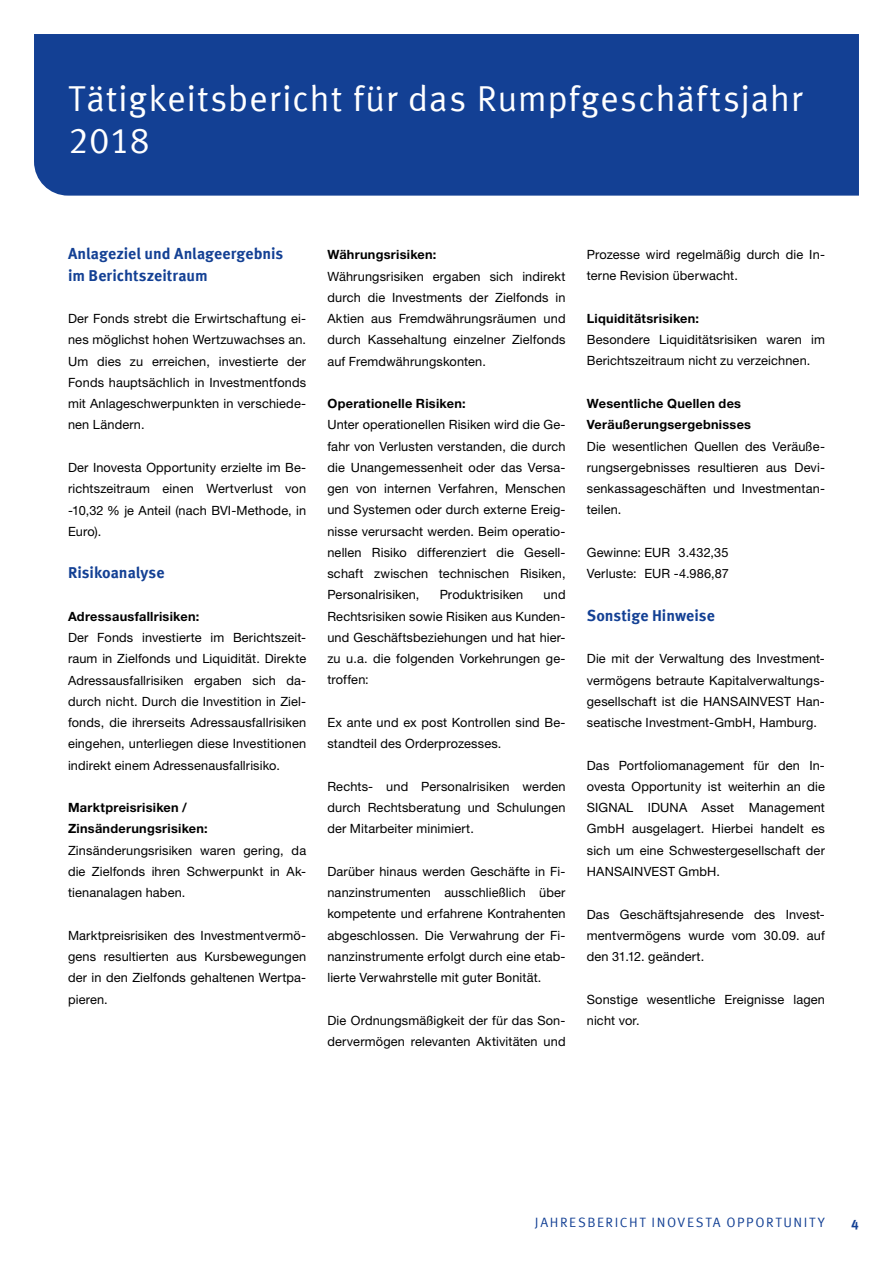
<style>
.page{position:relative;width:893px;height:1263px;background:#fff}
.page>*{position:absolute;margin:0;border:0;box-sizing:border-box;transform-origin:0 0}
.t1{font:36px/42.5px "Meta Offc Pro Norm";letter-spacing:.015em;color:#fff}
.t2{font:700 15.75px/21.3px "Meta Offc Pro";color:#134094}
.t3{font:13.5px "Meta Offc Pro Norm";letter-spacing:.115em;color:#134094}
.t4{font:700 13.5px "Meta Offc Pro";color:#134094}
.t5{font:12.75px/21.3px "Helvetica Neue LTW1 G";letter-spacing:.01em;color:#000;text-align:justify}
.t6{font:700 12.75px/21.3px "Helvetica Neue LTW1 G";letter-spacing:.02em;color:#000}
</style>
<div class="page">
<div style="left:34px;top:34px;width:825px;height:162px;background:#134094"></div>
<h1 class="t1" style="left:68px;top:75px;width:736px">Tätigkeitsbericht für das Rumpfgeschäftsjahr<br>2018</h1>
<p class="t2" style="left:68px;top:242px;width:217px">Anlageziel und Anlageergebnis im Berichtszeitraum</p>
<p class="t5" style="left:68px;top:308px;width:240px">Der Fonds strebt die Erwirtschaftung ei&shy;nes möglichst hohen Wertzuwachses an.<br>Um dies zu erreichen, investierte der Fonds hauptsächlich in Investmentfonds mit Anlageschwerpunkten in verschiede&shy;nen Ländern.</p>
<p class="t5" style="left:68px;top:457px;width:240px">Der Inovesta Opportunity erzielte im Be&shy;richtszeitraum einen Wertverlust von -10,32 % je Anteil (nach BVI-Methode, in Euro).</p>
<p class="t2" style="left:68px;top:561px;width:98px">Risikoanalyse</p>
<p class="t6" style="left:68px;top:606px;width:133px">Adressausfallrisiken:</p>
<p class="t5" style="left:68px;top:627px;width:240px">Der Fonds investierte im Berichtszeit&shy;raum in Zielfonds und Liquidität. Direkte Adressausfallrisiken ergaben sich da&shy;durch nicht. Durch die Investition in Ziel&shy;fonds, die ihrerseits Adressausfallrisiken eingehen, unterliegen diese Investitionen indirekt einem Adressenausfallrisiko.</p>
<p class="t6" style="left:68px;top:797px;width:141px">Marktpreisrisiken /<br>Zinsänderungsrisiken:</p>
<p class="t5" style="left:68px;top:839px;width:240px">Zinsänderungsrisiken waren gering, da die Zielfonds ihren Schwerpunkt in Ak&shy;tienanalagen haben.</p>
<p class="t5" style="left:68px;top:924px;width:240px">Marktpreisrisiken des Investmentvermö&shy;gens resultierten aus Kursbewegungen der in den Zielfonds gehaltenen Wertpa&shy;pieren.</p>
<p class="t6" style="left:327px;top:244px;width:111px">Währungsrisiken:</p>
<p class="t5" style="left:327px;top:265px;width:240px">Währungsrisiken ergaben sich indirekt durch die Investments der Zielfonds in Aktien aus Fremdwährungsräumen und durch Kassehaltung einzelner Zielfonds auf Fremdwährungskonten.</p>
<p class="t6" style="left:327px;top:393px;width:140px">Operationelle Risiken:</p>
<p class="t5" style="left:327px;top:414px;width:240px">Unter operationellen Risiken wird die Ge&shy;fahr von Verlusten verstanden, die durch die Unangemessenheit oder das Versa&shy;gen von internen Verfahren, Menschen und Systemen oder durch externe Ereig&shy;nisse verursacht werden. Beim operatio&shy;nellen Risiko differenziert die Gesell&shy;schaft zwischen technischen Risiken, Personalrisiken,</p>
<p class="t5" style="left:327px;top:584px;width:240px;text-indent:216px">und Rechtsrisiken sowie Risiken aus Kunden&shy;und Geschäftsbeziehungen und hat hier&shy;zu u.a. die folgenden Vorkehrungen ge&shy;troffen:</p>
<p class="t5" style="left:327px;top:712px;width:240px">Ex ante und ex post Kontrollen sind Be&shy;standteil des Orderprozesses.</p>
<p class="t5" style="left:327px;top:775px;width:240px">Rechts- und Personalrisiken werden durch Rechtsberatung und Schulungen der Mitarbeiter minimiert.</p>
<p class="t5" style="left:327px;top:860px;width:240px">Darüber hinaus werden Geschäfte in Fi&shy;nanzinstrumenten ausschließlich über kompetente und erfahrene Kontrahenten abgeschlossen. Die Verwahrung der Fi&shy;nanzinstrumente erfolgt durch eine etab&shy;lierte Verwahrstelle mit guter Bonität.</p>
<p class="t5" style="left:327px;top:1009px;width:240px">Die Ordnungsmäßigkeit der für das Son&shy;dervermögen relevanten Aktivitäten und</p>
<p class="t5" style="left:440px;top:584px;width:85px">Produktrisiken</p>
<p class="t5" style="left:587px;top:244px;width:240px">Prozesse wird regelmäßig durch die In&shy;terne Revision überwacht.</p>
<p class="t6" style="left:587px;top:308px;width:114px">Liquiditätsrisiken:</p>
<p class="t5" style="left:587px;top:329px;width:240px">Besondere Liquiditätsrisiken waren im<br>Berichtszeitraum nicht zu verzeichnen.</p>
<p class="t6" style="left:587px;top:393px;width:166px">Wesentliche Quellen des<br>Veräußerungsergebnisses</p>
<p class="t5" style="left:587px;top:435px;width:240px">Die wesentlichen Quellen des Veräuße&shy;rungsergebnisses resultieren aus Devi&shy;senkassageschäften und Investmentan&shy;teilen.</p>
<p class="t5" style="left:587px;top:541px;width:144px">Gewinne: EUR 3.432,35<br>Verluste: EUR -4.986,87</p>
<p class="t2" style="left:587px;top:604px;width:129px">Sonstige Hinweise</p>
<p class="t5" style="left:587px;top:648px;width:240px">Die mit der Verwaltung des Investment&shy;vermögens betraute Kapitalverwaltungs&shy;gesellschaft ist die HANSAINVEST Han&shy;seatische Investment-GmbH, Hamburg.</p>
<p class="t5" style="left:587px;top:754px;width:240px">Das Portfoliomanagement für den In&shy;ovesta Opportunity ist weiterhin an die SIGNAL IDUNA Asset Management GmbH ausgelagert. Hierbei handelt es sich um eine Schwestergesellschaft der HANSAINVEST GmbH.</p>
<p class="t5" style="left:587px;top:903px;width:240px">Das Geschäftsjahresende des Invest&shy;mentvermögens wurde vom 30.09. auf den 31.12. geändert.</p>
<p class="t5" style="left:587px;top:988px;width:240px">Sonstige wesentliche Ereignisse lagen nicht vor.</p>
<p class="t3" style="left:535px;top:1211px;width:162px">JAHRESBERICHT Inovesta</p>
<p class="t3" style="left:726px;top:1211px;width:39px">Opport</p>
<p class="t3" style="left:783px;top:1211px;width:43px">unit y</p>
<p class="t4" style="left:851px;top:1214px;width:9px">4</p>
</div>
